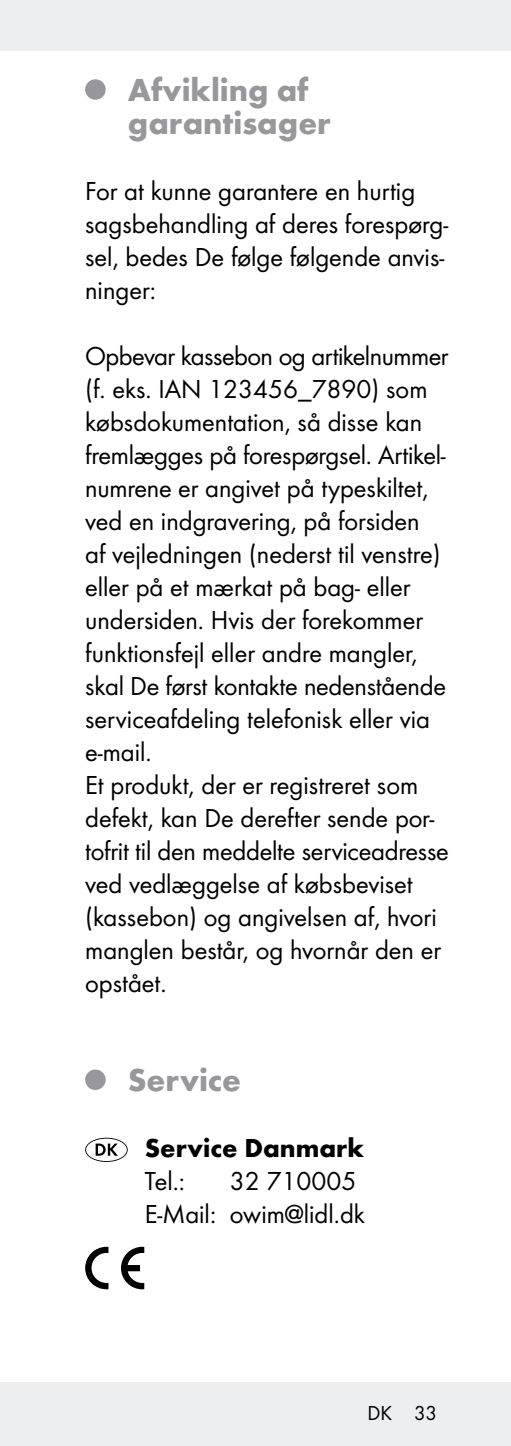
<style>
.page{position:relative;width:511px;height:1446px;background:#fff}
.page>*{position:absolute;margin:0;border:0;box-sizing:border-box;transform-origin:0 0}
.t1{font:700 33px/33px "Futura";color:#97979c}
.t2{font:27px/33px "Futura Boo";color:#000}
.t3{font:700 27px "Futura";color:#000}
.t4{font:21px "Futura Boo";color:#000}
</style>
<div class="page">
<div style="left:0;top:1382px;width:510px;height:64px;background:#eceeef"></div>
<div style="left:0;top:0;width:510px;height:51px;background:#eceeef"></div>
<div style="left:85px;top:79px;width:21px;height:21px;background:#97979c;border-radius:50%"></div>
<div style="left:85px;top:1069px;width:21px;height:21px;background:#97979c;border-radius:50%"></div>
<svg style="left:85px;top:1137px;width:43px;height:25px"></svg>
<svg style="left:85px;top:1247px;width:23px;height:42px"></svg>
<svg style="left:121px;top:1247px;width:23px;height:42px"></svg>
<p class="t1" style="left:128px;top:73px;width:204px">Afvikling af garantisager</p>
<p class="t2" style="left:85px;top:174px;width:364px">For at kunne garantere en hurtig sagsbehandling af deres forespørg&shy;sel, bedes De følge følgende anvis&shy;ninger:</p>
<p class="t2" style="left:85px;top:339px;width:365px">Opbevar kassebon og artikelnummer (f. eks. IAN 123456_7890) som købsdokumentation, så disse kan fremlægges på forespørgsel. Artikel&shy;numrene er angivet på typeskiltet, ved en indgravering, på forsiden<br>af vejledningen (nederst til venstre) eller på et mærkat på bag- eller undersiden. Hvis der forekommer funktionsfejl eller andre mangler, skal De først kontakte nedenstående serviceafdeling telefonisk eller via e-mail.<br>Et produkt, der er registreret som defekt, kan De derefter sende por&shy;tofrit til den meddelte serviceadresse ved vedlæggelse af købsbeviset (kassebon) og angivelsen af, hvori manglen består, og hvornår den er opstået.</p>
<p class="t1" style="left:128px;top:1063px;width:115px">Service</p>
<p class="t3" style="left:145px;top:1131px;width:220px">Service Danmark</p>
<p class="t2" style="left:145px;top:1164px;width:42px">Tel.:</p>
<p class="t2" style="left:145px;top:1164px;width:221px;text-indent:85px">32 710005<br>E-Mail: owim@lidl.dk</p>
<p class="t4" style="left:367px;top:1400px;width:71px">DK 33</p>
</div>
